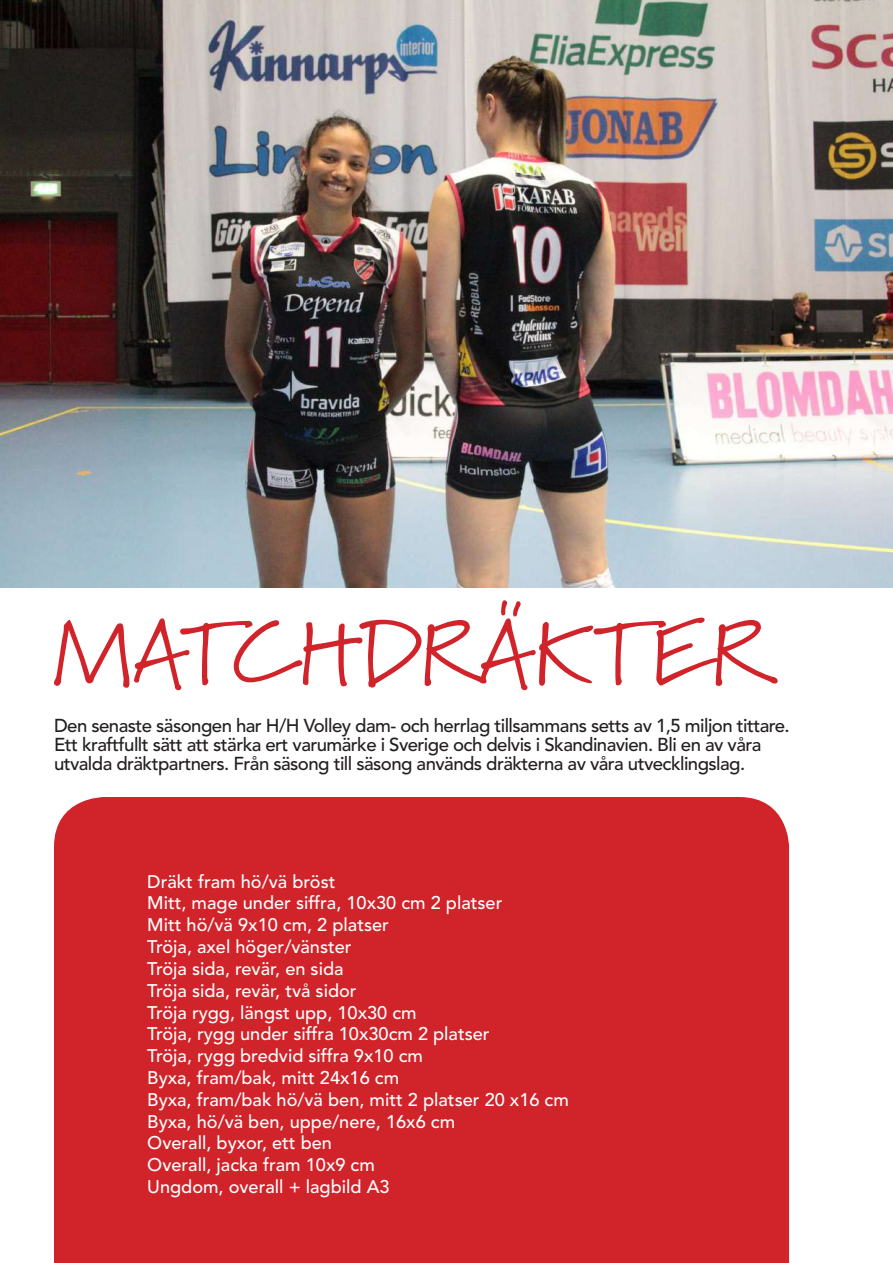
<style>
.page{position:relative;width:893px;height:1263px;background:#fff}
.page>*{position:absolute;margin:0;border:0;box-sizing:border-box;transform-origin:0 0}
.t1{font:90.75px "Marydale";color:#d1232a}
.t2{font:500 18.6px/19px "Avenir LT Std";letter-spacing:-.03em;color:#231f20}
.t3{font:500 18.15px/21.8px "Avenir LT Std";color:#fff}
</style>
<div class="page">
<div style="left:54px;top:797px;width:735px;height:465px;background:#d1232a"></div>
<img style="left:0;top:0;width:892px;height:587px">
<h1 class="t1" style="left:54px;top:599px;width:720px">MATCHDRÄKTER</h1>
<p class="t2" style="left:54px;top:716px;width:737px">Den senaste säsongen har H/H Volley dam- och herrlag tillsammans setts av 1,5 miljon tittare.<br>Ett kraftfullt sätt att stärka ert varumärke i Sverige och delvis i Skandinavien. Bli en av våra utvalda dräktpartners. Från säsong till säsong används dräkterna av våra utvecklingslag.</p>
<p class="t3" style="left:147px;top:871px;width:423px">Dräkt fram hö/vä bröst<br>Mitt, mage under siffra, 10x30 cm 2 platser<br>Mitt hö/vä 9x10 cm, 2 platser<br>Tröja, axel höger/vänster<br>Tröja sida, revär, en sida<br>Tröja sida, revär, två sidor<br>Tröja rygg, längst upp, 10x30 cm<br>Tröja, rygg under siffra 10x30cm 2 platser<br>Tröja, rygg bredvid siffra 9x10 cm<br>Byxa, fram/bak, mitt 24x16 cm<br>Byxa, fram/bak hö/vä ben, mitt 2 platser 20 x16 cm<br>Byxa, hö/vä ben, uppe/nere, 16x6 cm<br>Overall, byxor, ett ben<br>Overall, jacka fram 10x9 cm<br>Ungdom, overall + lagbild A3</p>
</div>
